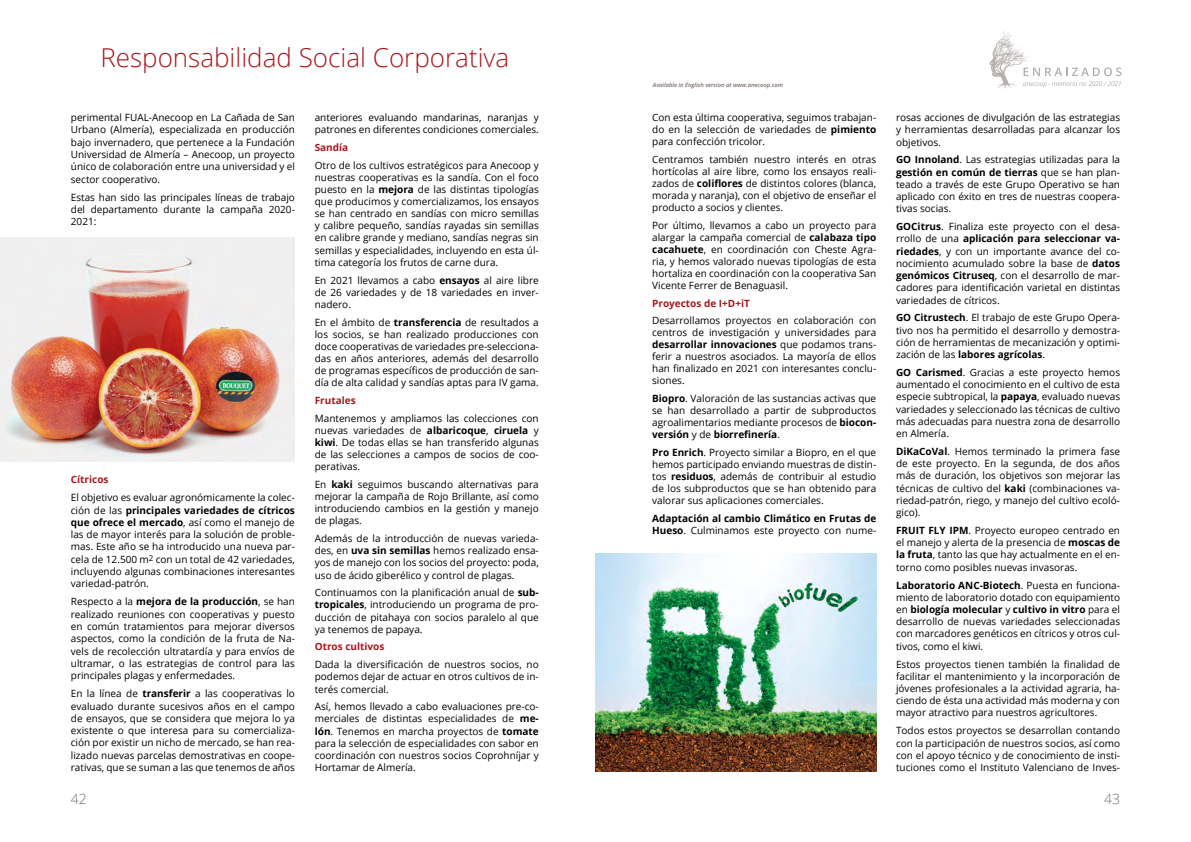
<style>
.page{position:relative;width:1191px;height:842px;background:#fff}
.page>*{position:absolute;margin:0;border:0;box-sizing:border-box;transform-origin:0 0}
.t1{font:300 26px "Open Sans";color:#a8181f}
.t2{font:300 14px "Open Sans";color:#776c68}
.t3{font:10px/12.2px "Open Sans";color:#000;text-align:justify}
.t4{font:700 10px/12px "Open Sans";color:#000}
.t5{font:700 10px "Open Sans";color:#a8181f}
.t6{font:italic 600 5.8px "Open Sans";color:#776c68}
.s1{font-weight:700}
.s2{font-weight:400}
</style>
<div class="page">
<svg style="left:989px;top:30px;width:132px;height:59px"></svg>
<img style="left:595px;top:554px;width:281px;height:217px">
<img style="left:0;top:237px;width:295px;height:224px">
<h1 class="t1" style="left:100px;top:39px;width:410px">Responsabilidad Social Corporativa</h1>
<p class="t3" style="left:71px;top:111px;width:225px">perimental FUAL-Anecoop en La Cañada de San Urbano (Almería), especializada en producción bajo invernadero, que pertenece a la Fundación Universidad de Almería – Anecoop, un proyecto único de colaboración entre una universidad y el sector cooperativo.</p>
<p class="t3" style="left:71px;top:191px;width:225px">Estas han sido las principales líneas de trabajo del departamento durante la campaña 2020- 2021:</p>
<p class="t5" style="left:71px;top:472px;width:39px">Cítricos</p>
<p class="t3" style="left:71px;top:491px;width:225px">El objetivo es evaluar agronómicamente la colec&shy;ción de las <span class="s1">principales variedades de cítricos que ofrece el mercado</span>, así como el manejo de las de mayor interés para la solución de proble&shy;mas. Este año se ha introducido una nueva par&shy;cela de 12.500 m<sup>2</sup> con un total de 42 variedades, incluyendo algunas combinaciones interesantes variedad-patrón.</p>
<p class="t3" style="left:71px;top:595px;width:225px">Respecto a la <span class="s1">mejora de la producción</span>, se han realizado reuniones con cooperativas y puesto en común tratamientos para mejorar diversos aspectos, como la condición de la fruta de Na&shy;vels de recolección ultratardía y para envíos de ultramar, o las estrategias de control para las principales plagas y enfermedades.</p>
<p class="t3" style="left:71px;top:687px;width:225px">En la línea de <span class="s1">transferir</span> a las cooperativas lo evaluado durante sucesivos años en el campo de ensayos, que se considera que mejora lo ya existente o que interesa para su comercializa&shy;ción por existir un nicho de mercado, se han rea&shy;lizado nuevas parcelas demostrativas en coope&shy;rativas, que se suman a las que tenemos de años</p>
<p class="t3" style="left:315px;top:111px;width:225px">anteriores evaluando mandarinas, naranjas y patrones en diferentes condiciones comerciales.</p>
<p class="t5" style="left:315px;top:140px;width:35px">Sandía</p>
<p class="t3" style="left:315px;top:159px;width:225px">Otro de los cultivos estratégicos para Anecoop y nuestras cooperativas es la sandía. Con el foco puesto en la <span class="s1">mejora</span> de las distintas tipologías que producimos y comercializamos, los ensayos se han centrado en sandías con micro semillas y calibre pequeño, sandías rayadas sin semillas en calibre grande y mediano, sandías negras sin semillas y especialidades, incluyendo en esta úl&shy;tima categoría los frutos de carne dura.</p>
<p class="t3" style="left:315px;top:274px;width:225px">En 2021 llevamos a cabo <span class="s1">ensayos</span> al aire libre de 26 variedades y de 18 variedades en inver&shy;nadero.</p>
<p class="t3" style="left:315px;top:316px;width:225px">En el ámbito de <span class="s1">transferencia</span> de resultados a los socios, se han realizado producciones con doce cooperativas de variedades pre-selecciona&shy;das en años anteriores, además del desarrollo de programas específicos de producción de san&shy;día de alta calidad y sandías aptas para IV gama.</p>
<p class="t5" style="left:315px;top:393px;width:42px">Frutales</p>
<p class="t3" style="left:315px;top:412px;width:225px">Mantenemos y ampliamos las colecciones con nuevas variedades de <span class="s1">albaricoque</span>, <span class="s1">ciruela</span> y <span class="s1">kiwi</span>. De todas ellas se han transferido algunas de las selecciones a campos de socios de coo&shy;perativas.</p>
<p class="t3" style="left:315px;top:478px;width:225px">En <span class="s1">kaki</span> seguimos buscando alternativas para mejorar la campaña de Rojo Brillante, así como introduciendo cambios en la gestión y manejo de plagas.</p>
<p class="t3" style="left:315px;top:532px;width:225px">Además de la introducción de nuevas varieda&shy;des, en <span class="s1">uva sin semillas</span> hemos realizado ensa&shy;yos de manejo con los socios del proyecto: poda, uso de ácido giberélico y control de plagas.</p>
<p class="t3" style="left:315px;top:586px;width:225px">Continuamos con la planificación anual de <span class="s1">sub&shy;tropicales</span>, introduciendo un programa de pro&shy;ducción de pitahaya con socios paralelo al que ya tenemos de papaya.</p>
<p class="t5" style="left:315px;top:640px;width:71px">Otros cultivos</p>
<p class="t3" style="left:315px;top:658px;width:225px">Dada la diversificación de nuestros socios, no podemos dejar de actuar en otros cultivos de in&shy;terés comercial.</p>
<p class="t3" style="left:315px;top:700px;width:225px">Así, hemos llevado a cabo evaluaciones pre-co&shy;merciales de distintas especialidades de <span class="s1">me&shy;lón</span>. Tenemos en marcha proyectos de <span class="s1">tomate </span>para la selección de especialidades con sabor en coordinación con nuestros socios Coprohníjar y Hortamar de Almería.</p>
<p class="t6" style="left:653px;top:81px;width:132px">Available in English version at www.anecoop.com</p>
<p class="t3" style="left:652px;top:111px;width:225px">Con esta última cooperativa, seguimos trabajan&shy;do en la selección de variedades de <span class="s1">pimiento </span>para confección tricolor.</p>
<p class="t3" style="left:652px;top:153px;width:225px">Centramos también nuestro interés en otras hortícolas al aire libre, como los ensayos reali&shy;zados de <span class="s1">coliflores</span> de distintos colores (blanca, morada y naranja), con el objetivo de enseñar el producto a socios y clientes.</p>
<p class="t3" style="left:652px;top:219px;width:225px">Por último, llevamos a cabo un proyecto para alargar la campaña comercial de <span class="s1">calabaza tipo cacahuete</span>, en coordinación con Cheste Agra&shy;ria, y hemos valorado nuevas tipologías de esta hortaliza en coordinación con la cooperativa San Vicente Ferrer de Benaguasil.</p>
<p class="t5" style="left:652px;top:296px;width:99px">Proyectos de I+D+iT</p>
<p class="t3" style="left:652px;top:314px;width:225px">Desarrollamos proyectos en colaboración con centros de investigación y universidades para <span class="s1">desarrollar innovaciones</span> que podamos trans&shy;ferir a nuestros asociados. La mayoría de ellos han finalizado en 2021 con interesantes conclu&shy;siones.</p>
<p class="t3" style="left:652px;top:392px;width:225px"><span class="s1">Biopro</span>. Valoración de las sustancias activas que se han desarrollado a partir de subproductos agroalimentarios mediante procesos de <span class="s1">biocon&shy;versión</span> y de <span class="s1">biorrefinería</span>.</p>
<p class="t3" style="left:652px;top:446px;width:225px"><span class="s1">Pro Enrich</span>. Proyecto similar a Biopro, en el que hemos participado enviando muestras de distin&shy;tos <span class="s1">residuos</span>, además de contribuir al estudio de los subproductos que se han obtenido para valorar sus aplicaciones comerciales.</p>
<p class="t4" style="left:652px;top:512px;width:225px">Adaptación al cambio Climático en Frutas de<br>Hueso<span class="s2">. Culminamos este proyecto con nume-</span></p>
<p class="t3" style="left:896px;top:111px;width:225px">rosas acciones de divulgación de las estrategias y herramientas desarrolladas para alcanzar los objetivos.</p>
<p class="t3" style="left:896px;top:153px;width:225px"><span class="s1">GO Innoland</span>. Las estrategias utilizadas para la <span class="s1">gestión en común de tierras</span> que se han plan&shy;teado a través de este Grupo Operativo se han aplicado con éxito en tres de nuestras coopera&shy;tivas socias.</p>
<p class="t3" style="left:896px;top:220px;width:225px"><span class="s1">GOCitrus</span>. Finaliza este proyecto con el desa&shy;rrollo de una <span class="s1">aplicación para seleccionar va&shy;riedades</span>, y con un importante avance del co&shy;nocimiento acumulado sobre la base de <span class="s1">datos genómicos Citruseq</span>, con el desarrollo de mar&shy;cadores para identificación varietal en distintas variedades de cítricos.</p>
<p class="t3" style="left:896px;top:311px;width:225px"><span class="s1">GO Citrustech</span>. El trabajo de este Grupo Opera&shy;tivo nos ha permitido el desarrollo y demostra&shy;ción de herramientas de mecanización y optimi&shy;zación de las <span class="s1">labores agrícolas</span>.</p>
<p class="t3" style="left:896px;top:366px;width:225px"><span class="s1">GO Carismed</span>. Gracias a este proyecto hemos aumentado el conocimiento en el cultivo de esta especie subtropical, la <span class="s1">papaya</span>, evaluado nuevas variedades y seleccionado las técnicas de cultivo más adecuadas para nuestra zona de desarrollo en Almería.</p>
<p class="t3" style="left:896px;top:445px;width:225px"><span class="s1">DiKaCoVal</span>. Hemos terminado la primera fase de este proyecto. En la segunda, de dos años más de duración, los objetivos son mejorar las técnicas de cultivo del <span class="s1">kaki</span> (combinaciones va&shy;riedad-patrón, riego, y manejo del cultivo ecoló&shy;gico).</p>
<p class="t3" style="left:896px;top:524px;width:225px"><span class="s1">FRUIT FLY IPM</span>. Proyecto europeo centrado en el manejo y alerta de la presencia de <span class="s1">moscas de la fruta</span>, tanto las que hay actualmente en el en&shy;torno como posibles nuevas invasoras.</p>
<p class="t3" style="left:896px;top:578px;width:225px"><span class="s1">Laboratorio ANC-Biotech</span>. Puesta en funciona&shy;miento de laboratorio dotado con equipamiento en <span class="s1">biología molecular</span> y <span class="s1">cultivo in vitro</span> para el desarrollo de nuevas variedades seleccionadas con marcadores genéticos en cítricos y otros cul&shy;tivos, como el kiwi.</p>
<p class="t3" style="left:896px;top:657px;width:225px">Estos proyectos tienen también la finalidad de facilitar el mantenimiento y la incorporación de jóvenes profesionales a la actividad agraria, ha&shy;ciendo de ésta una actividad más moderna y con mayor atractivo para nuestros agricultores.</p>
<p class="t3" style="left:896px;top:724px;width:225px">Todos estos proyectos se desarrollan contando con la participación de nuestros socios, así como con el apoyo técnico y de conocimiento de insti&shy;tuciones como el Instituto Valenciano de Inves-</p>
<h2 class="t2" style="left:71px;top:790px;width:17px">42</h2>
<h2 class="t2" style="left:1104px;top:790px;width:17px">43</h2>
</div>
